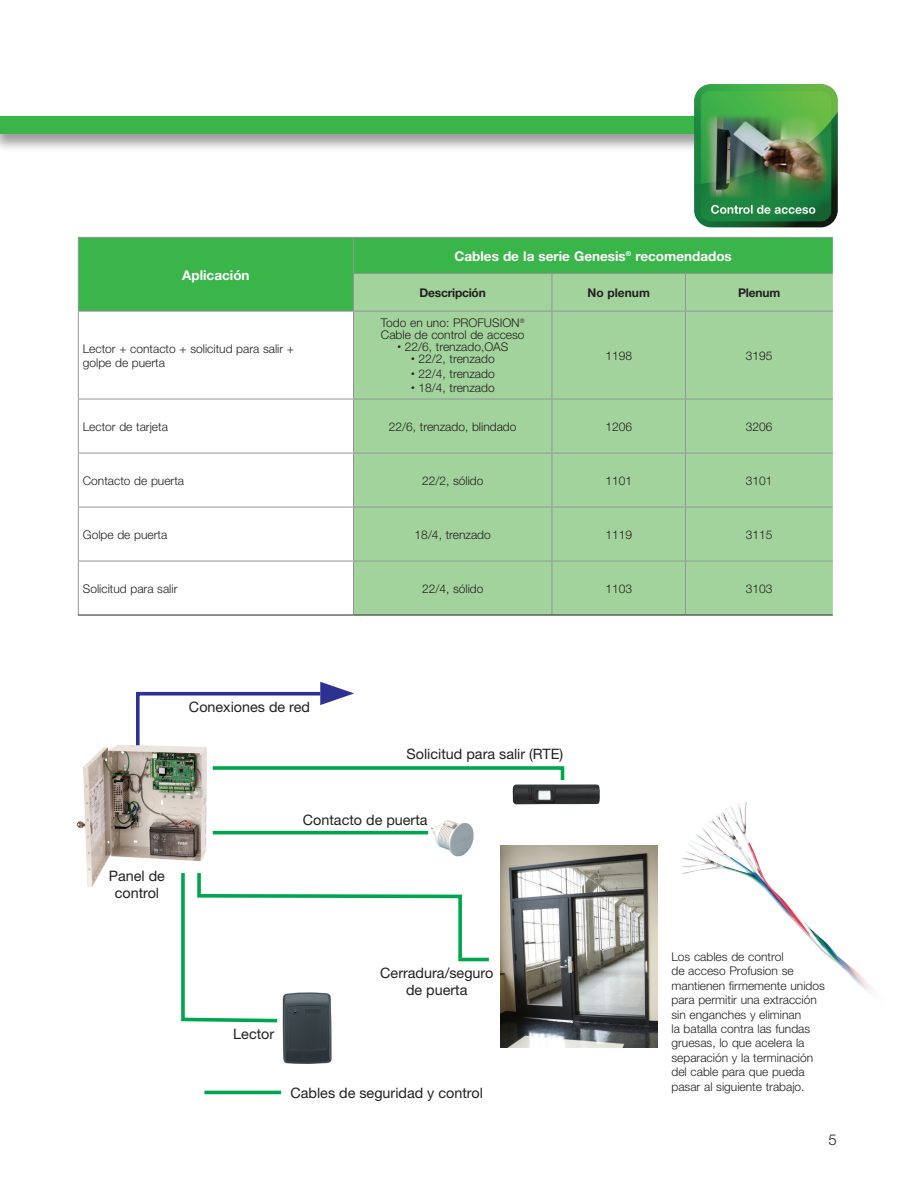
<style>
.page{position:relative;width:918px;height:1188px;background:#fff}
.page>*{position:absolute;margin:0;border:0;box-sizing:border-box;transform-origin:0 0}
.t1{font:300 15px "Helvetica Neue";color:#231f20}
.t2{font:14.4px/17.2px "Helvetica Neue";color:#231f20;text-align:center}
.t3{font:700 13.5px "Helvetica Neue";color:#fff}
.t4{font:300 12px/14.4px "Helvetica Neue";color:#231f20}
.t5{font:700 12px "Helvetica Neue";letter-spacing:-.015em;color:#231f20}
.s1{font-family:"Helvetica";font-weight:400}
</style>
<div class="page">
<img style="left:76px;top:745px;width:103px;height:142px">
<img style="left:566px;top:784px;width:34px;height:20px">
<svg style="left:134px;top:682px;width:220px;height:103px"></svg>
<svg style="left:179px;top:764px;width:387px;height:331px"></svg>
<img style="left:500px;top:845px;width:158px;height:203px">
<div style="left:0;top:115px;width:718px;height:38px;background:#231f20;opacity:.45"></div>
<div style="left:0;top:116px;width:709px;height:18px;background:#3ab54a"></div>
<img style="left:682px;top:802px;width:189px;height:190px">
<div style="left:79px;top:238px;width:754px;height:73px;background:#3ab54a"></div>
<div style="left:354px;top:274px;width:479px;height:341px;background:#a3d39c"></div>
<svg style="left:79px;top:398px;width:274px;height:217px"></svg>
<hr style="left:78px;top:237px;width:276px;height:1px;background:#939598">
<hr style="left:78px;top:238px;width:1px;height:36px;background:#939598">
<hr style="left:354px;top:237px;width:198px;height:1px;background:#939598">
<hr style="left:353px;top:238px;width:1px;height:35px;background:#939598">
<hr style="left:552px;top:237px;width:133px;height:1px;background:#939598">
<hr style="left:685px;top:237px;width:148px;height:1px;background:#939598">
<hr style="left:78px;top:274px;width:1px;height:37px;background:#939598">
<hr style="left:353px;top:273px;width:199px;height:1px;background:#939598">
<hr style="left:353px;top:274px;width:1px;height:37px;background:#939598">
<hr style="left:552px;top:273px;width:133px;height:1px;background:#939598">
<hr style="left:552px;top:274px;width:1px;height:37px;background:#939598">
<hr style="left:685px;top:273px;width:148px;height:1px;background:#939598">
<hr style="left:685px;top:274px;width:1px;height:37px;background:#939598">
<hr style="left:78px;top:311px;width:276px;height:1px;background:#939598">
<hr style="left:78px;top:312px;width:1px;height:87px;background:#939598">
<hr style="left:354px;top:311px;width:198px;height:1px;background:#939598">
<hr style="left:353px;top:312px;width:1px;height:87px;background:#939598">
<hr style="left:552px;top:311px;width:133px;height:1px;background:#939598">
<hr style="left:552px;top:312px;width:1px;height:87px;background:#939598">
<hr style="left:685px;top:311px;width:148px;height:1px;background:#939598">
<hr style="left:685px;top:312px;width:1px;height:87px;background:#939598">
<hr style="left:78px;top:399px;width:276px;height:1px;background:#939598">
<hr style="left:78px;top:399px;width:1px;height:54px;background:#939598">
<hr style="left:354px;top:399px;width:198px;height:1px;background:#939598">
<hr style="left:353px;top:399px;width:1px;height:54px;background:#939598">
<hr style="left:552px;top:399px;width:133px;height:1px;background:#939598">
<hr style="left:552px;top:399px;width:1px;height:54px;background:#939598">
<hr style="left:685px;top:399px;width:148px;height:1px;background:#939598">
<hr style="left:685px;top:399px;width:1px;height:54px;background:#939598">
<hr style="left:78px;top:453px;width:276px;height:1px;background:#939598">
<hr style="left:78px;top:453px;width:1px;height:54px;background:#939598">
<hr style="left:354px;top:453px;width:198px;height:1px;background:#939598">
<hr style="left:353px;top:453px;width:1px;height:54px;background:#939598">
<hr style="left:552px;top:453px;width:133px;height:1px;background:#939598">
<hr style="left:552px;top:453px;width:1px;height:54px;background:#939598">
<hr style="left:685px;top:453px;width:148px;height:1px;background:#939598">
<hr style="left:685px;top:453px;width:1px;height:54px;background:#939598">
<hr style="left:78px;top:507px;width:276px;height:1px;background:#939598">
<hr style="left:78px;top:507px;width:1px;height:54px;background:#939598">
<hr style="left:354px;top:507px;width:198px;height:1px;background:#939598">
<hr style="left:353px;top:507px;width:1px;height:54px;background:#939598">
<hr style="left:552px;top:507px;width:133px;height:1px;background:#939598">
<hr style="left:552px;top:507px;width:1px;height:54px;background:#939598">
<hr style="left:685px;top:507px;width:148px;height:1px;background:#939598">
<hr style="left:685px;top:507px;width:1px;height:54px;background:#939598">
<hr style="left:78px;top:561px;width:276px;height:1px;background:#939598">
<hr style="left:78px;top:561px;width:1px;height:54px;background:#939598">
<hr style="left:354px;top:561px;width:198px;height:1px;background:#939598">
<hr style="left:353px;top:561px;width:1px;height:54px;background:#939598">
<hr style="left:552px;top:561px;width:133px;height:1px;background:#939598">
<hr style="left:552px;top:561px;width:1px;height:54px;background:#939598">
<hr style="left:685px;top:561px;width:148px;height:1px;background:#939598">
<hr style="left:685px;top:561px;width:1px;height:54px;background:#939598">
<hr style="left:78px;top:615px;width:276px;height:1px;background:#231f20">
<hr style="left:354px;top:615px;width:198px;height:1px;background:#231f20">
<hr style="left:552px;top:615px;width:133px;height:1px;background:#231f20">
<hr style="left:685px;top:615px;width:148px;height:1px;background:#231f20">
<img style="left:694px;top:84px;width:144px;height:143px">
<p class="t3" style="left:182px;top:266px;width:69px">Aplicación</p>
<p class="t4" style="left:83px;top:341px;width:213px">Lector + contacto + solicitud para salir + golpe de puerta</p>
<p class="t3" style="left:454px;top:248px;width:279px">Cables de la serie Genesis<sup>®</sup> recomendados</p>
<p class="t5" style="left:420px;top:285px;width:68px">Descripción</p>
<p class="t5" style="left:588px;top:285px;width:64px">No plenum</p>
<p class="t5" style="left:738px;top:285px;width:44px">Plenum</p>
<p class="t4" style="left:381px;top:317px;width:145px;line-height:12px">Todo en uno: PROFUSION<sup>®<br></sup>Cable de control de acceso</p>
<p class="t4" style="left:397px;top:340px;width:113px"><span class="s1">•</span> 22/6, trenzado,OAS</p>
<p class="t4" style="left:411px;top:352px;width:86px"><span class="s1">•</span> 22/2, trenzado</p>
<p class="t4" style="left:411px;top:366px;width:86px"><span class="s1">•</span> 22/4, trenzado</p>
<p class="t4" style="left:411px;top:380px;width:86px"><span class="s1">•</span> 18/4, trenzado</p>
<p class="t4" style="left:605px;top:348px;width:28px">1198</p>
<p class="t4" style="left:746px;top:348px;width:28px">3195</p>
<p class="t4" style="left:83px;top:419px;width:87px">Lector de tarjeta</p>
<p class="t4" style="left:389px;top:419px;width:129px">22/6, trenzado, blindado</p>
<p class="t4" style="left:605px;top:419px;width:28px">1206</p>
<p class="t4" style="left:746px;top:419px;width:28px">3206</p>
<p class="t4" style="left:83px;top:473px;width:103px">Contacto de puerta</p>
<p class="t4" style="left:422px;top:473px;width:63px">22/2, sólido</p>
<p class="t4" style="left:605px;top:473px;width:28px">1101</p>
<p class="t4" style="left:746px;top:473px;width:28px">3101</p>
<p class="t4" style="left:83px;top:527px;width:86px">Golpe de puerta</p>
<p class="t4" style="left:415px;top:527px;width:78px">18/4, trenzado</p>
<p class="t4" style="left:605px;top:527px;width:28px">1119</p>
<p class="t4" style="left:746px;top:527px;width:28px">3115</p>
<p class="t4" style="left:83px;top:581px;width:96px">Solicitud para salir</p>
<p class="t4" style="left:422px;top:581px;width:63px">22/4, sólido</p>
<p class="t4" style="left:605px;top:581px;width:28px">1103</p>
<p class="t4" style="left:746px;top:581px;width:28px">3103</p>
<p class="t2" style="left:189px;top:698px;width:123px">Conexiones de red</p>
<p class="t2" style="left:407px;top:745px;width:158px">Solicitud para salir (RTE)</p>
<p class="t2" style="left:109px;top:867px;width:58px">Panel de control</p>
<p class="t2" style="left:303px;top:811px;width:126px">Contacto de puerta</p>
<p class="t2" style="left:233px;top:1025px;width:42px">Lector</p>
<p class="t2" style="left:380px;top:964px;width:115px">Cerradura/seguro de puerta</p>
<p class="t2" style="left:291px;top:1084px;width:194px">Cables de seguridad y control</p>
<p class="t4" style="left:672px;top:949px;width:155px">Los cables de control<br>de acceso Profusion se mantienen firmemente unidos para permitir una extracción sin enganches y eliminan<br>la batalla contra las fundas gruesas, lo que acelera la separación y la terminación del cable para que pueda pasar al siguiente trabajo.</p>
<p class="t1" style="left:829px;top:1130px;width:10px">5</p>
</div>
